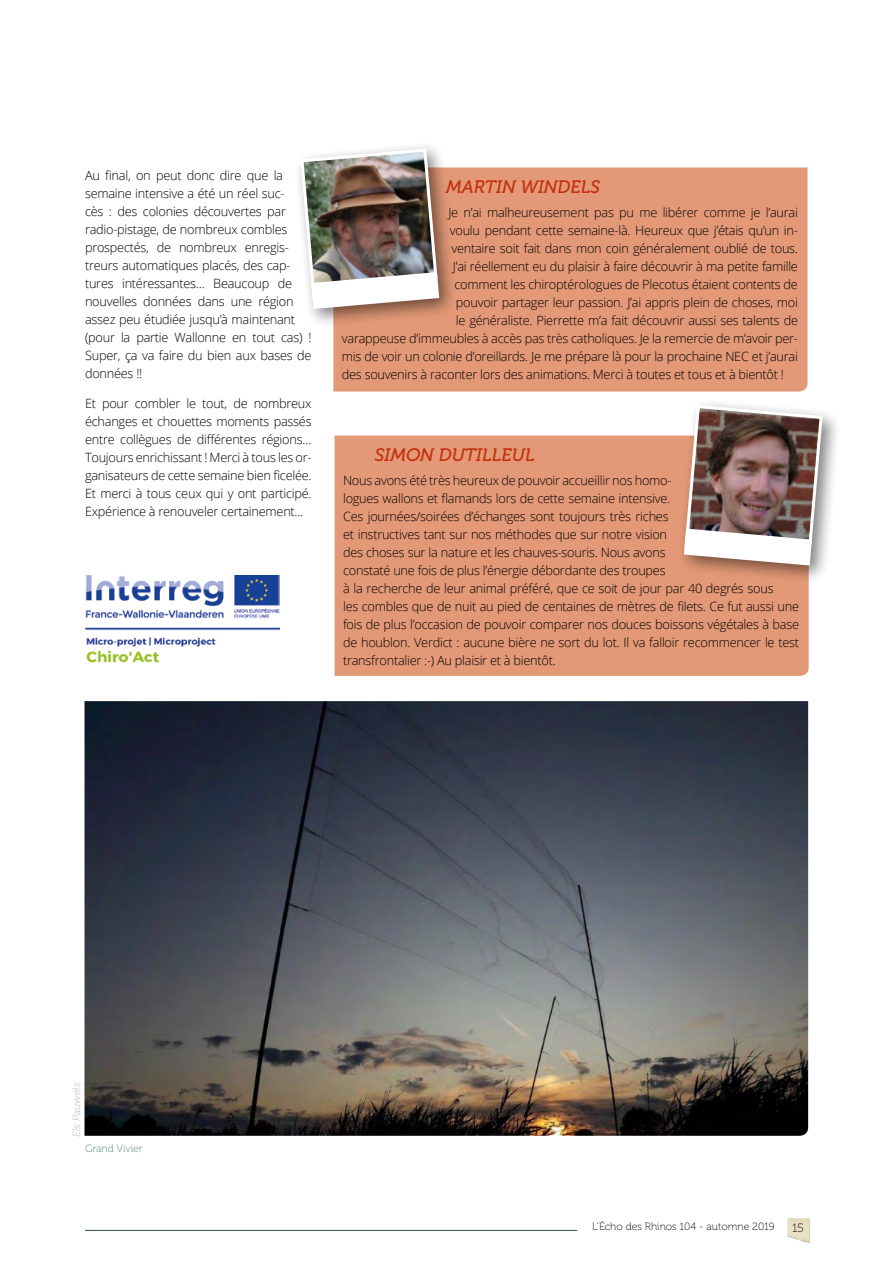
<style>
.page{position:relative;width:893px;height:1263px;background:#fff}
.page>*{position:absolute;margin:0;border:0;box-sizing:border-box;transform-origin:0 0}
.t1{font:italic 18px "Museo 500";color:#c3300b}
.t2{font:300 12.75px/18px "Open Sans";letter-spacing:-.02em;color:#000}
.t3{font:12px "Museo 100";color:#000}
.t4{font:10.5px "Museo 100";color:#000}
.t5{font:10.5px "Museo 100";color:#4a8179}
.t6{font:italic 10.5px "Museo 100";color:#b3b2b2}
</style>
<div class="page">
<img style="left:787px;top:1218px;width:23px;height:25px">
<img style="left:789px;top:1236px;width:14px;height:5px">
<hr style="left:85px;top:1230px;width:492px;height:1px;background:#294b4e">
<img style="left:85px;top:701px;width:723px;height:435px">
<div style="left:333px;top:167px;width:474px;height:224px;background:#e39977"></div>
<div style="left:293px;top:141px;width:165px;height:187px;background:#000;opacity:.5"></div>
<img style="left:299px;top:147px;width:140px;height:162px">
<div style="left:335px;top:435px;width:474px;height:241px;background:#e39977"></div>
<div style="left:676px;top:398px;width:166px;height:187px;background:#000;opacity:.5"></div>
<img style="left:683px;top:403px;width:141px;height:162px">
<img style="left:85px;top:576px;width:194px;height:87px">
<p class="t2" style="left:85px;top:166px;width:228px">Au final, on peut donc dire que la semaine intensive a été un réel suc-<br>cès : des colonies découvertes par radio-pistage, de nombreux combles prospectés, de nombreux enregis&shy;treurs automatiques placés, des cap&shy;tures intéressantes… Beaucoup de nouvelles données dans une région assez peu étudiée jusqu’à maintenant (pour la partie Wallonne en tout cas) !<br>Super, ça va faire du bien aux bases de données !!</p>
<p class="t2" style="left:85px;top:394px;width:228px;text-align:justify">Et pour combler le tout, de nombreux échanges et chouettes moments passés entre collègues de différentes régions… Toujours enrichissant ! Merci à tous les or&shy;ganisateurs de cette semaine bien ficelée.<br>Et merci à tous ceux qui y ont participé.<br>Expérience à renouveler certainement...</p>
<h1 class="t1" style="left:446px;top:177px;width:155px">MARTIN WINDELS</h1>
<p class="t2" style="left:448px;top:203px;width:351px">Je n’ai malheureusement pas pu me libérer comme je l’aurai</p>
<p class="t2" style="left:450px;top:221px;width:350px">voulu pendant cette semaine-là. Heureux que j’étais qu’un in-</p>
<p class="t2" style="left:451px;top:239px;width:348px">ventaire soit fait dans mon coin généralement oublié de tous.</p>
<p class="t2" style="left:453px;top:257px;width:347px">J’ai réellement eu du plaisir à faire découvrir à ma petite famille</p>
<p class="t2" style="left:454px;top:275px;width:345px">comment les chiroptérologues de Plecotus étaient contents de</p>
<p class="t2" style="left:456px;top:293px;width:344px">pouvoir partager leur passion. J’ai appris plein de choses, moi</p>
<p class="t2" style="left:456px;top:311px;width:344px">le généraliste. Pierrette m’a fait découvrir aussi ses talents de</p>
<p class="t2" style="left:342px;top:329px;width:458px">varappeuse d’immeubles à accès pas très catholiques. Je la remercie de m’avoir per-</p>
<p class="t2" style="left:342px;top:347px;width:458px">mis de voir un colonie d’oreillards. Je me prépare là pour la prochaine NEC et j’aurai</p>
<p class="t2" style="left:342px;top:365px;width:443px">des souvenirs à raconter lors des animations. Merci à toutes et tous et à bientôt !</p>
<h1 class="t1" style="left:375px;top:445px;width:161px">SIMON DUTILLEUL</h1>
<p class="t2" style="left:343px;top:471px;width:458px">Nous avons été très heureux de pouvoir accueillir nos homo-<br>logues wallons et flamands lors de cette semaine intensive.<br>Ces journées/soirées d’échanges sont toujours très riches<br>et instructives tant sur nos méthodes que sur notre vision<br>des choses sur la nature et les chauves-souris. Nous avons<br>constaté une fois de plus l’énergie débordante des troupes<br>à la recherche de leur animal préféré, que ce soit de jour par 40 degrés sous<br>les combles que de nuit au pied de centaines de mètres de filets. Ce fut aussi une fois de plus l’occasion de pouvoir comparer nos douces boissons végétales à base de houblon. Verdict : aucune bière ne sort du lot. Il va falloir recommencer le test transfrontalier :-) Au plaisir et à bientôt.</p>
<p class="t6" style="left:71px;top:1137px;width:56px;rotate:-90deg">Els Pauwels</p>
<p class="t5" style="left:85px;top:1143px;width:59px">Grand Vivier</p>
<p class="t4" style="left:592px;top:1221px;width:184px">L’Écho des Rhinos 104 - automne 2019</p>
<p class="t3" style="left:792px;top:1221px;width:13px">15</p>
</div>
